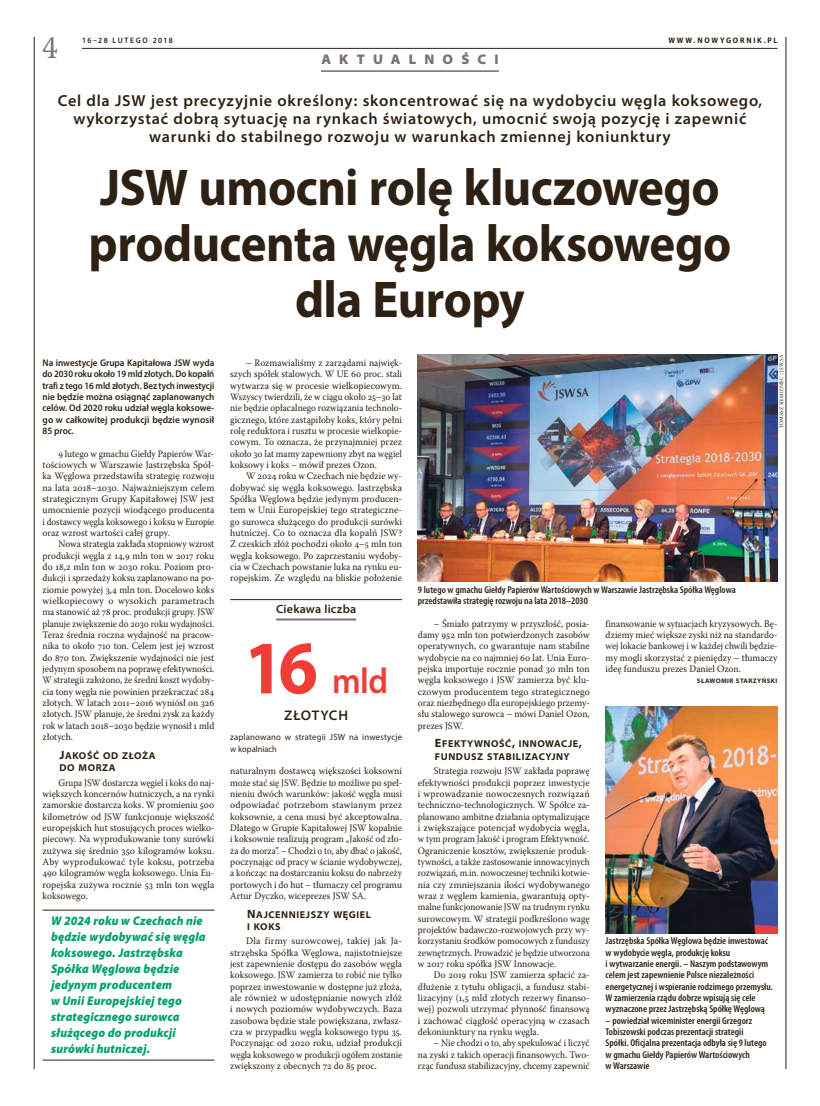
<style>
.page{position:relative;width:820px;height:1106px;background:#fff}
.page>*{position:absolute;margin:0;border:0;box-sizing:border-box;transform-origin:0 0}
.t1{font:700 52px/56px "Myriad Pro";letter-spacing:-.01em;color:#2e2113;text-align:center;scale:.94 1}
.t2{font:600 36px "Myriad Pro";color:#f13d37;scale:.94 1}
.t3{font:32px "Warnock Pro";color:#787370;scale:.94 1}
.t4{font:600 semi-expanded 16px/18px "Myriad Pro";letter-spacing:.05em;color:#2e2113;text-align:center;scale:.94 1}
.t5{font:900 semi-expanded 14px "Myriad Pro";letter-spacing:.61em;color:#787370;scale:.94 1}
.t6{font:600 semi-expanded 14px "Myriad Pro";letter-spacing:.055em;color:#2e2113;scale:.94 1}
.t7{font:italic 900 12.6px/16px "Myriad Pro";letter-spacing:.01em;color:#00a366;scale:.94 1}
.t8{font:600 semi-expanded 12px "Myriad Pro";letter-spacing:.015em;color:#2e2113;scale:.94 1}
.t9{font:10px/12.3px "Myriad Pro Bold Semi Ext SC830";letter-spacing:.06em;color:#2e2113;scale:.94 1}
.t10{font:9.9px/11.3px "Warnock Pro";color:#2e2113;text-align:justify;scale:.94 1}
.t11{font:9.9px/11.3px "Warnock Pro";color:#2e2113;text-align:justify;scale:.92 1}
.t12{font:600 condensed 9.9px/11.3px "Myriad Pro";color:#2e2113;scale:1.04 1}
.t13{font:9.9px/11.3px "Warnock Pro";color:#2e2113;text-align:justify;scale:.95 1}
.t14{font:9.9px/11.3px "Warnock Pro";color:#2e2113;text-align:justify}
.t15{font:9.9px/11.3px "Warnock Pro";color:#2e2113;text-align:justify;scale:.93 1}
.t16{font:9.9px/11.3px "Warnock Pro";color:#2e2113;text-align:justify;scale:.91 1}
.t17{font:600 9.7px/11.3px "Myriad Pro";letter-spacing:.005em;color:#2e2113;text-align:justify;scale:.94 1}
.t18{font:9px/11.3px "Myriad Pro";letter-spacing:.02em;color:#2e2113}
.t19{font:700 8px "Myriad Pro";letter-spacing:.235em;color:#2e2113;scale:.94 1}
.t20{font:600 8px "Myriad Pro";letter-spacing:.21em;color:#2e2113;scale:.94 1}
.t21{font:700 semi-expanded 6.6px "Myriad Pro";letter-spacing:.07em;color:#2e2113;scale:.94 1}
.t22{font:5.3px "Warnock Pro";letter-spacing:.025em;color:#2e2113;scale:.94 1}
.s1{font-size:12px}
.s2{font-weight:700;font-size:76px}
</style>
<div class="page">
<hr style="left:321px;top:71px;width:178px;height:1px;background:#2e2113">
<hr style="left:82px;top:48px;width:695px;height:1px;background:#2e2113">
<hr style="left:34px;top:37px;width:1px;height:1032px;background:#2e2113">
<hr style="left:785px;top:37px;width:1px;height:1032px;background:#2e2113">
<img style="left:418px;top:354px;width:359px;height:227px">
<hr style="left:230px;top:599px;width:172px;height:1px;background:#2e2113">
<hr style="left:276px;top:618px;width:80px;height:2px;background:#787370">
<hr style="left:43px;top:910px;width:171px;height:1px;background:#2e2113">
<hr style="left:43px;top:1059px;width:171px;height:1px;background:#2e2113">
<img style="left:605px;top:706px;width:172px;height:227px">
<h3 class="t3" style="left:43px;top:28px;width:18px">4</h3>
<p class="t19" style="left:668px;top:35px;width:117px">WWW.NOWYGORNIK.PL</p>
<p class="t4" style="left:58px;top:91px;width:750px">Cel dla JSW jest precyzyjnie określony: skoncentrować się na wydobyciu węgla koksowego, wykorzystać dobrą sytuację na rynkach światowych, umocnić swoją pozycję i zapewnić warunki do stabilnego rozwoju w warunkach zmiennej koniunktury</p>
<h1 class="t1" style="left:89px;top:158px;width:684px">JSW umocni rolę kluczowego producenta węgla koksowego dla Europy</h1>
<p class="t17" style="left:43px;top:357px;width:184px">Na inwestycje Grupa Kapitałowa JSW wyda do 2030 roku około 19 mld złotych. Do kopalń trafi z tego 16 mld złotych. Bez tych inwestycji nie będzie można osiągnąć zaplanowanych celów. Od 2020 roku udział węgla koksowe&shy;go w całkowitej produkcji będzie wynosił 85 proc.</p>
<p class="t15" style="left:43px;top:447px;width:186px;text-indent:16px">9 lutego w gmachu Giełdy Papierów War&shy;tościowych w Warszawie Jastrzębska Spół&shy;ka Węglowa przedstawiła strategię rozwoju na lata 2018–2030. Najważniejszym celem strategicznym Grupy Kapitałowej JSW jest umocnienie pozycji wiodącego producenta i dostawcy węgla koksowego i koksu w Europie oraz wzrost wartości całej grupy.</p>
<p class="t11" style="left:43px;top:538px;width:188px;text-indent:16px">Nowa strategia zakłada stopniowy wzrost produkcji węgla z 14,9 mln ton w 2017 roku do 18,2 mln ton w 2030 roku. Poziom pro&shy;dukcji i sprzedaży koksu zaplanowano na po&shy;ziomie powyżej 3,4 mln ton. Docelowo koks wielkopiecowy o wysokich parametrach ma stanowić aż 78 proc. produkcji grupy. JSW planuje zwiększenie do 2030 roku wydajności.<br>Teraz średnia roczna wydajność na pracow&shy;nika to około 710 ton. Celem jest jej wzrost do 870 ton. Zwiększenie wydajności nie jest jedynym sposobem na poprawę efektywności.<br>W strategii założono, że średni koszt wydoby&shy;cia tony węgla nie powinien przekraczać 284 złotych. W latach 2011–2016 wyniósł on 326 złotych. JSW planuje, że średni zysk za każdy rok w latach 2018–2030 będzie wynosił 1 mld złotych.</p>
<p class="t9" style="left:60px;top:748px;width:103px"><span class="s1">J</span>AKOŚĆ OD ZŁOŻA<br>DO MORZA</p>
<p class="t16" style="left:43px;top:776px;width:190px;text-indent:16px">Grupa JSW dostarcza węgiel i koks do naj&shy;większych koncernów hutniczych, a na rynki zamorskie dostarcza koks. W promieniu 500 kilometrów od JSW funkcjonuje większość europejskich hut stosujących proces wielko&shy;piecowy. Na wyprodukowanie tony surówki zużywa się średnio 350 kilogramów koksu.<br>Aby wyprodukować tyle koksu, potrzeba 490 kilogramów węgla koksowego. Unia Eu&shy;ropejska zużywa rocznie 53 mln ton węgla koksowego.</p>
<p class="t20" style="left:82px;top:35px;width:98px">16–28 LUTEGO 2018</p>
<h3 class="t5" style="left:321px;top:50px;width:190px">AKTUALNOŚCI</h3>
<p class="t22" style="left:777px;top:428px;width:80px;rotate:-90deg">TOMASZ SIEMIENIEC / JSW SA</p>
<p class="t10" style="left:230px;top:357px;width:184px;text-indent:16px">– Rozmawialiśmy z zarządami najwięk&shy;szych spółek stalowych. W UE 60 proc. stali wytwarza się w procesie wielkopiecowym.<br>Wszyscy twierdzili, że w ciągu około 25–30 lat nie będzie opłacalnego rozwiązania technolo&shy;gicznego, które zastąpiłoby koks, który pełni rolę reduktora i rusztu w procesie wielkopie&shy;cowym. To oznacza, że przynajmniej przez około 30 lat mamy zapewniony zbyt na węgiel koksowy i koks – mówił prezes Ozon.</p>
<p class="t10" style="left:230px;top:470px;width:184px;text-indent:16px">W 2024 roku w Czechach nie będzie wy&shy;dobywać się węgla koksowego. Jastrzębska Spółka Węglowa będzie jedynym producen&shy;tem w Unii Europejskiej tego strategiczne&shy;go surowca służącego do produkcji surówki hutniczej. Co to oznacza dla kopalń JSW?<br>Z czeskich złóż pochodzi około 4–5 mln ton węgla koksowego. Po zaprzestaniu wydoby&shy;cia w Czechach powstanie luka na rynku eu&shy;ropejskim. Ze względu na bliskie położenie</p>
<p class="t12" style="left:418px;top:583px;width:307px">9 lutego w gmachu Giełdy Papierów Wartościowych w Warszawie Jastrzębska Spółka Węglowa przedstawiła strategię rozwoju na lata 2018–2030</p>
<p class="t8" style="left:276px;top:601px;width:87px">Ciekawa liczba</p>
<h2 class="t2" style="left:244px;top:658px;width:154px"><span class="s2">16</span> mld</h2>
<h3 class="t6" style="left:284px;top:706px;width:70px">ZŁOTYCH</h3>
<p class="t18" style="left:230px;top:731px;width:173px">zaplanowano w strategii JSW na inwestycje w kopalniach</p>
<p class="t10" style="left:418px;top:617px;width:184px;text-indent:16px">– Śmiało patrzymy w przyszłość, posia&shy;damy 952 mln ton potwierdzonych zasobów operatywnych, co gwarantuje nam stabilne wydobycie na co najmniej 60 lat. Unia Euro&shy;pejska importuje rocznie ponad 30 mln ton węgla koksowego i JSW zamierza być klu&shy;czowym producentem tego strategicznego oraz niezbędnego dla europejskiego przemy&shy;słu stalowego surowca – mówi Daniel Ozon, prezes JSW.</p>
<p class="t9" style="left:435px;top:737px;width:158px"><span class="s1">E</span>FEKTYWNOŚĆ<span class="s1">,</span> INNOWACJE<span class="s1">,<br></span>FUNDUSZ STABILIZACYJNY</p>
<p class="t10" style="left:418px;top:765px;width:184px;text-indent:16px">Strategia rozwoju JSW zakłada poprawę efektywności produkcji poprzez inwestycje i wprowadzanie nowoczesnych rozwiązań techniczno-technologicznych. W Spółce za&shy;planowano ambitne działania optymalizujące i zwiększające potencjał wydobycia węgla, w tym program Jakość i program Efektywność.<br>Ograniczenie kosztów, zwiększenie produk&shy;tywności, a także zastosowanie innowacyjnych rozwiązań, m.in. nowoczesnej techniki kotwie&shy;nia czy zmniejszania ilości wydobywanego wraz z węglem kamienia, gwarantują opty&shy;malne funkcjonowanie JSW na trudnym rynku surowcowym. W strategii podkreślono wagę projektów badawczo-rozwojowych przy wy&shy;korzystaniu środków pomocowych z funduszy zewnętrznych. Prowadzić je będzie utworzona w 2017 roku spółka JSW Innowacje.</p>
<p class="t10" style="left:418px;top:969px;width:184px;text-indent:16px">Do 2019 roku JSW zamierza spłacić za&shy;dłużenie z tytułu obligacji, a fundusz stabi&shy;lizacyjny (1,5 mld złotych rezerwy finanso&shy;wej) pozwoli utrzymać płynność finansową i zachować ciągłość operacyjną w czasach dekoniunktury na rynku węgla.</p>
<p class="t15" style="left:418px;top:1037px;width:186px;text-indent:16px">– Nie chodzi o to, aby spekulować i liczyć na zyski z takich operacji finansowych. Two&shy;rząc fundusz stabilizacyjny, chcemy zapewnić</p>
<p class="t10" style="left:605px;top:617px;width:184px">finansowanie w sytuacjach kryzysowych. Bę&shy;dziemy mieć większe zyski niż na standardo&shy;wej lokacie bankowej i w każdej chwili będzie&shy;my mogli skorzystać z pieniędzy – tłumaczy ideę funduszu prezes Daniel Ozon.</p>
<p class="t21" style="left:696px;top:677px;width:87px">SŁAWOMIR STARZYŃSKI</p>
<p class="t13" style="left:230px;top:765px;width:182px">naturalnym dostawcą większości koksowni może stać się JSW. Będzie to możliwe po speł&shy;nieniu dwóch warunków: jakość węgla musi odpowiadać potrzebom stawianym przez koksownie, a cena musi być akceptowalna.<br>Dlatego w Grupie Kapitałowej JSW kopalnie i koksownie realizują program „Jakość od zło&shy;ża do morza”. – Chodzi o to, aby dbać o jakość, poczynając od pracy w ścianie wydobywczej, a kończąc na dostarczaniu koksu do nabrzeży portowych i do hut – tłumaczy cel programu Artur Dyczko, wiceprezes JSW SA.</p>
<p class="t9" style="left:247px;top:907px;width:133px"><span class="s1">N</span>AJCENN IEJSZY WĘGIEL<br>I KOKS</p>
<p class="t14" style="left:230px;top:935px;width:173px;text-indent:16px">Dla firmy surowcowej, takiej jak Ja&shy;strzębska Spółka Węglowa, najistotniejsze jest zapewnienie dostępu do zasobów węgla koksowego. JSW zamierza to robić nie tylko poprzez inwestowanie w dostępne już złoża, ale również w udostępnianie nowych złóż i nowych poziomów wydobywczych. Baza zasobowa będzie stale powiększana, zwłasz&shy;cza w przypadku węgla koksowego typu 35.<br>Poczynając od 2020 roku, udział produkcji węgla koksowego w produkcji ogółem zostanie zwiększony z obecnych 72 do 85 proc.</p>
<p class="t7" style="left:51px;top:912px;width:166px">W 2024 roku w Czechach nie będzie wydobywać się węgla koksowego. Jastrzębska<br>Spółka Węglowa będzie jedynym producentem<br>w Unii Europejskiej tego strategicznego surowca służącego do produkcji surówki hutniczej.</p>
<p class="t12" style="left:605px;top:935px;width:162px">Jastrzębska Spółka Węglowa będzie inwestować w wydobycie węgla, produkcję koksu<br>i wytwarzanie energii. – Naszym podstawowym celem jest zapewnienie Polsce niezależności energetycznej i wspieranie rodzimego przemysłu.<br>W zamierzenia rządu dobrze wpisują się cele wyznaczone przez Jastrzębską Spółkę Węglową</p>
<p class="t12" style="left:605px;top:1014px;width:156px">– powiedział wiceminister energii Grzegorz Tobiszowski podczas prezentacji strategii Spółki. Oficjalna prezentacja odbyła się 9 lutego w gmachu Giełdy Papierów Wartościowych<br>w Warszawie</p>
</div>
